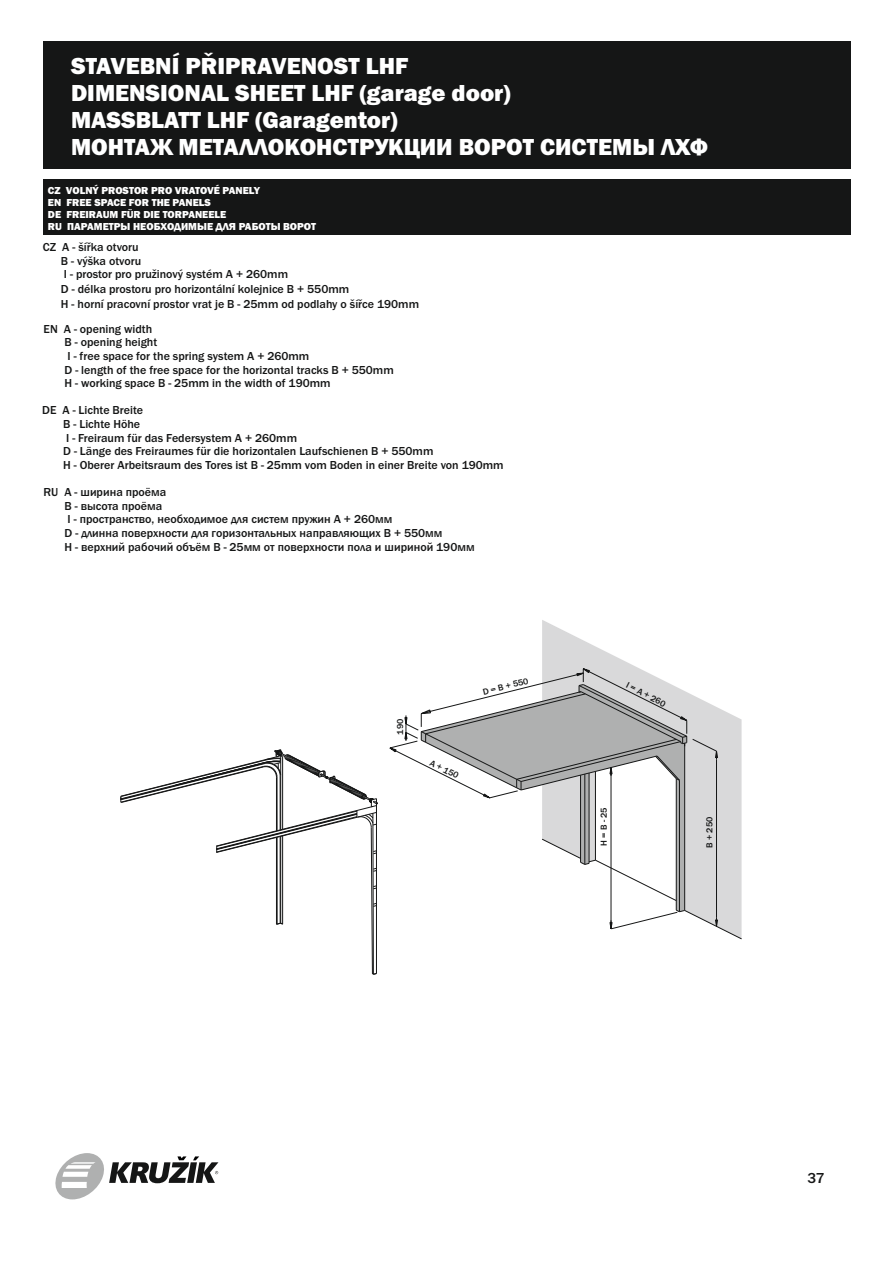
<style>
.page{position:relative;width:893px;height:1263px;background:#fff}
.page>*{position:absolute;margin:0;border:0;box-sizing:border-box;transform-origin:0 0}
.t1{font:800 24px/27.2px "Franklin Gothic";color:#fff}
.t2{font:500 15px "Franklin Gothic";color:#151616}
.t3{font:500 12px/13.6px "Franklin Gothic";color:#151616}
.t4{font:800 10.5px/11.9px "Franklin Gothic";color:#fff}
.t5{font:500 9px "Franklin Gothic";color:#151616}
</style>
<div class="page">
<div style="left:43px;top:179px;width:808px;height:56px;background:#151616"></div>
<svg style="left:120px;top:749px;width:258px;height:226px"></svg>
<svg style="left:542px;top:620px;width:200px;height:306px"></svg>
<hr style="left:684px;top:743px;width:1px;height:167px;background:#151616">
<hr style="left:611px;top:767px;width:1px;height:162px;background:#151616">
<hr style="left:716px;top:760px;width:1px;height:158px;background:#151616">
<svg style="left:610px;top:910px;width:132px;height:29px"></svg>
<hr style="left:679px;top:780px;width:1px;height:132px;background:#151616">
<hr style="left:676px;top:779px;width:1px;height:131px;background:#151616">
<svg style="left:389px;top:667px;width:329px;height:234px"></svg>
<div style="left:43px;top:41px;width:808px;height:128px;background:#151616"></div>
<svg style="left:55px;top:1153px;width:163px;height:46px"></svg>
<h1 class="t1" style="left:71px;top:54px;width:639px">STAVEBNÍ PŘIPRAVENOST LHF<br>DIMENSIONAL SHEET LHF (garage door)<br>MASSBLATT LHF (Garagentor)<br>МОНТАЖ МЕТАЛЛОКОНСТРУКЦИИ ВОРОТ СИСТЕМЫ ЛХФ</h1>
<p class="t4" style="left:48px;top:186px;width:270px">CZ VOLNÝ PROSTOR PRO VRATOVÉ PANELY<br>EN FREE SPACE FOR THE PANELS<br>DE FREIRAUM FÜR DIE TORPANEELE<br>RU ПАРАМЕТРЫ НЕОБХОДИМЫЕ ДЛЯ РАБОТЫ ВОРОТ</p>
<p class="t3" style="left:61px;top:241px;width:290px;text-indent:-18px">CZ A - šířka otvoru<br>B - výška otvoru<br>I - prostor pro pružinový systém A + 260mm<br>D - délka prostoru pro horizontální kolejnice B + 550mm</p>
<p class="t3" style="left:65px;top:323px;width:246px;text-indent:-21px">EN A - opening width<br>B - opening height<br>I - free space for the spring system A + 260mm</p>
<p class="t3" style="left:65px;top:377px;width:268px">H - working space B - 25mm in the width of 190mm</p>
<p class="t3" style="left:63px;top:405px;width:235px;text-indent:-21px">DE A - Lichte Breite<br>B - Lichte Höhe<br>I - Freiraum für das Federsystem A + 260mm</p>
<p class="t3" style="left:63px;top:459px;width:442px">H - Oberer Arbeitsraum des Tores ist B - 25mm vom Boden in einer Breite von 190mm</p>
<p class="t3" style="left:64px;top:486px;width:412px;text-indent:-21px">RU А - ширина проëма<br>В - высота проëма<br>I - пространство, необходимое для систем пружин А + 260мм<br>D - длинна поверхности для горизонтальных направляющих В + 550мм<br>H - верхний рабочий объём В - 25мм от поверхности пола и шириной 190мм</p>
<p class="t3" style="left:61px;top:298px;width:360px">H - horní pracovní prostor vrat je B - 25mm od podlahy o šířce 190mm</p>
<p class="t3" style="left:65px;top:364px;width:331px">D - length of the free space for the horizontal tracks B + 550mm</p>
<p class="t3" style="left:63px;top:445px;width:372px">D - Länge des Freiraumes für die horizontalen Laufschienen B + 550mm</p>
<p class="t5" style="left:397px;top:735px;width:17px;rotate:-90deg">190</p>
<p class="t5" style="left:482px;top:689px;width:48px;rotate:-14deg">D = B + 550</p>
<p class="t5" style="left:432px;top:759px;width:33px;rotate:27deg">A + 150</p>
<p class="t5" style="left:628px;top:682px;width:45px;rotate:27deg">I = A + 260</p>
<p class="t5" style="left:601px;top:846px;width:40px;rotate:-90deg">H = B - 25</p>
<p class="t5" style="left:706px;top:848px;width:33px;rotate:-90deg">B + 250</p>
<p class="t2" style="left:807px;top:1172px;width:19px">37</p>
</div>
